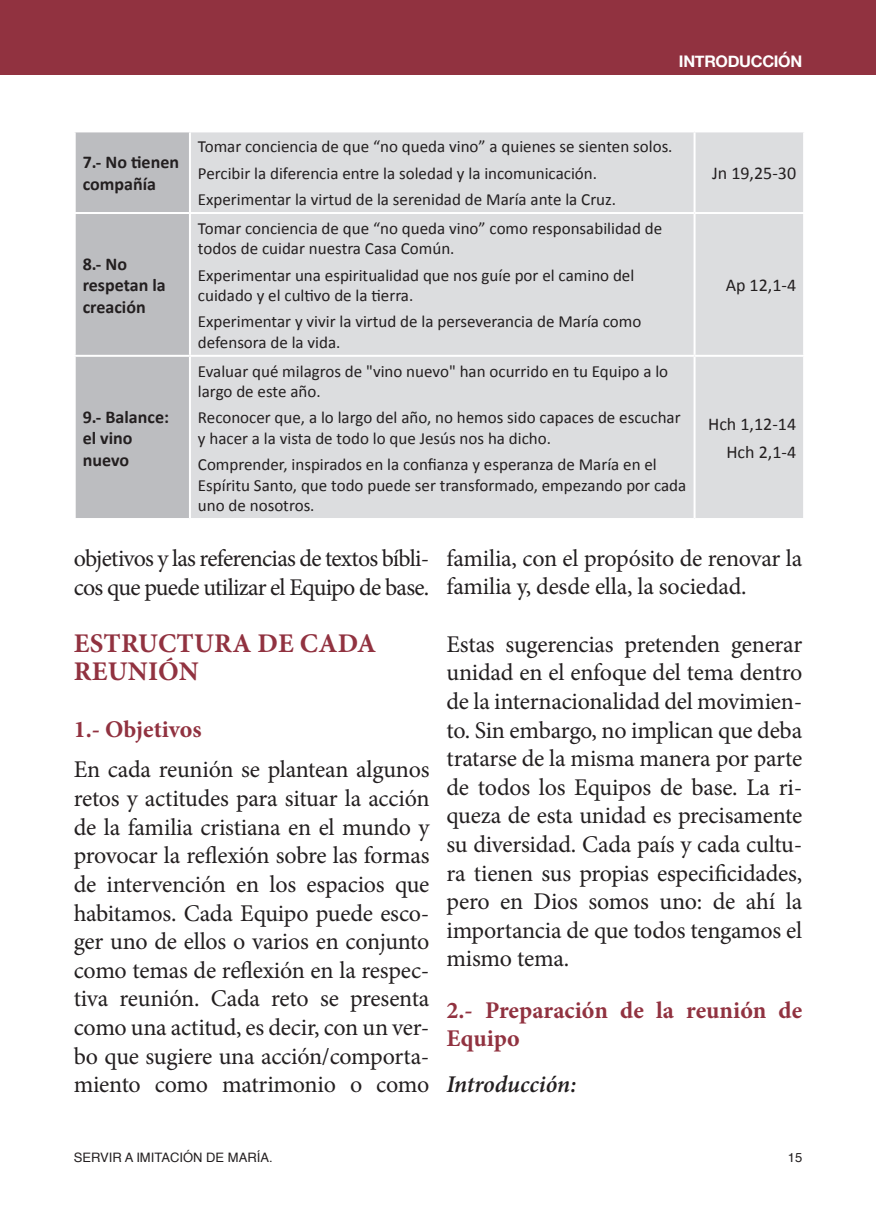
<style>
.page{position:relative;width:876px;height:1225px;background:#fff}
.page>*{position:absolute;margin:0;border:0;box-sizing:border-box;transform-origin:0 0}
.t1{font:700 27px/28.6px "Minion Pro";letter-spacing:.01em;color:#913240}
.t2{font:24px/28.6px "Minion Pro";letter-spacing:-.015em;color:#231f20}
.t3{font:700 24px/28.6px "Minion Pro";color:#913240}
.t4{font:italic 600 24px "Minion Pro";letter-spacing:-.005em;color:#231f20}
.t5{font:700 18px/21.6px "Calibri";color:#231f20}
.t6{font:18px/27.6px "Calibri";color:#231f20;text-align:right}
.t7{font:17px/20.4px "Calibri";color:#231f20}
.t8{font:700 16px "Helvetica Neue";letter-spacing:-.02em;color:#fff}
.t9{font:13px "Helvetica";color:#231f20}
</style>
<div class="page">
<div style="left:17px;top:0;width:859px;height:75px;background:#913240"></div>
<div style="left:0;top:0;width:17px;height:75px;background:#913240"></div>
<div style="left:76px;top:132px;width:113px;height:386px;background:#bcbdc0"></div>
<div style="left:191px;top:132px;width:612px;height:386px;background:#dcdddf"></div>
<hr style="left:74px;top:212px;width:116px;height:2px;background:#fff">
<hr style="left:693px;top:132px;width:2px;height:80px;background:#fff">
<hr style="left:693px;top:214px;width:2px;height:141px;background:#fff">
<hr style="left:190px;top:212px;width:504px;height:2px;background:#fff">
<hr style="left:694px;top:212px;width:111px;height:2px;background:#fff">
<hr style="left:74px;top:355px;width:116px;height:2px;background:#fff">
<hr style="left:190px;top:355px;width:504px;height:2px;background:#fff">
<hr style="left:694px;top:355px;width:111px;height:2px;background:#fff">
<hr style="left:693px;top:357px;width:2px;height:161px;background:#fff">
<p class="t8" style="left:679px;top:49px;width:125px">INTRODUCCIÓN</p>
<p class="t5" style="left:83px;top:151px;width:98px">7.- No tienen compañía</p>
<p class="t5" style="left:83px;top:253px;width:85px">8.- No respetan la creación</p>
<p class="t5" style="left:83px;top:406px;width:88px">9.- Balance: el vino nuevo</p>
<p class="t7" style="left:198px;top:133px;width:476px;line-height:26.4px">Tomar conciencia de que “no queda vino” a quienes se sienten solos.<br>Percibir la diferencia entre la soledad y la incomunicación.<br>Experimentar la virtud de la serenidad de María ante la Cruz.</p>
<p class="t7" style="left:198px;top:218px;width:466px">Tomar conciencia de que “no queda vino” como responsabilidad de todos de cuidar nuestra Casa Común.</p>
<p class="t7" style="left:198px;top:265px;width:438px">Experimentar una espiritualidad que nos guíe por el camino del cuidado y el cultivo de la tierra.</p>
<p class="t7" style="left:198px;top:312px;width:445px">Experimentar y vivir la virtud de la perseverancia de María como defensora de la vida.</p>
<p class="t7" style="left:198px;top:361px;width:472px">Evaluar qué milagros de "vino nuevo" han ocurrido en tu Equipo a lo largo de este año.</p>
<p class="t7" style="left:198px;top:407px;width:484px">Reconocer que, a lo largo del año, no hemos sido capaces de escuchar y hacer a la vista de todo lo que Jesús nos ha dicho.</p>
<p class="t7" style="left:198px;top:454px;width:490px">Comprender, inspirados en la confianza y esperanza de María en el<br>Espíritu Santo, que todo puede ser transformado, empezando por cada uno de nosotros.</p>
<p class="t6" style="left:712px;top:159px;width:86px">Jn 19,25-30</p>
<p class="t6" style="left:726px;top:271px;width:72px">Ap 12,1-4</p>
<p class="t6" style="left:708px;top:411px;width:89px">Hch 1,12-14<br>Hch 2,1-4</p>
<p class="t2" style="left:74px;top:544px;width:357px">objetivos y las referencias de textos bíbli&shy;cos que puede utilizar el Equipo de base.</p>
<p class="t1" style="left:74px;top:628px;width:304px">ESTRUCTURA DE CADA<br>REUNIÓN</p>
<p class="t3" style="left:74px;top:715px;width:129px">1.- Objetivos</p>
<p class="t2" style="left:74px;top:755px;width:357px;text-align:justify">En cada reunión se plantean algunos retos y actitudes para situar la acción de la familia cristiana en el mundo y provocar la reflexión sobre las formas de intervención en los espacios que habitamos. Cada Equipo puede esco&shy;ger uno de ellos o varios en conjunto como temas de reflexión en la respec&shy;tiva reunión. Cada reto se presenta como una actitud, es decir, con un ver&shy;bo que sugiere una acción/comporta&shy;miento como matrimonio o como</p>
<p class="t2" style="left:446px;top:544px;width:357px">familia, con el propósito de renovar la familia y, desde ella, la sociedad.</p>
<p class="t2" style="left:446px;top:630px;width:357px;text-align:justify">Estas sugerencias pretenden generar unidad en el enfoque del tema dentro de la internacionalidad del movimien&shy;to. Sin embargo, no implican que deba tratarse de la misma manera por parte de todos los Equipos de base. La ri&shy;queza de esta unidad es precisamente su diversidad. Cada país y cada cultu&shy;ra tienen sus propias especificidades, pero en Dios somos uno: de ahí la importancia de que todos tengamos el mismo tema.</p>
<p class="t3" style="left:446px;top:995px;width:357px">2.- Preparación de la reunión de<br>Equipo</p>
<p class="t4" style="left:446px;top:1067px;width:131px">Introducción:</p>
<p class="t9" style="left:74px;top:1147px;width:200px">SERVIR A IMITACIÓN DE MARÍA.</p>
<p class="t9" style="left:788px;top:1147px;width:16px">15</p>
</div>
